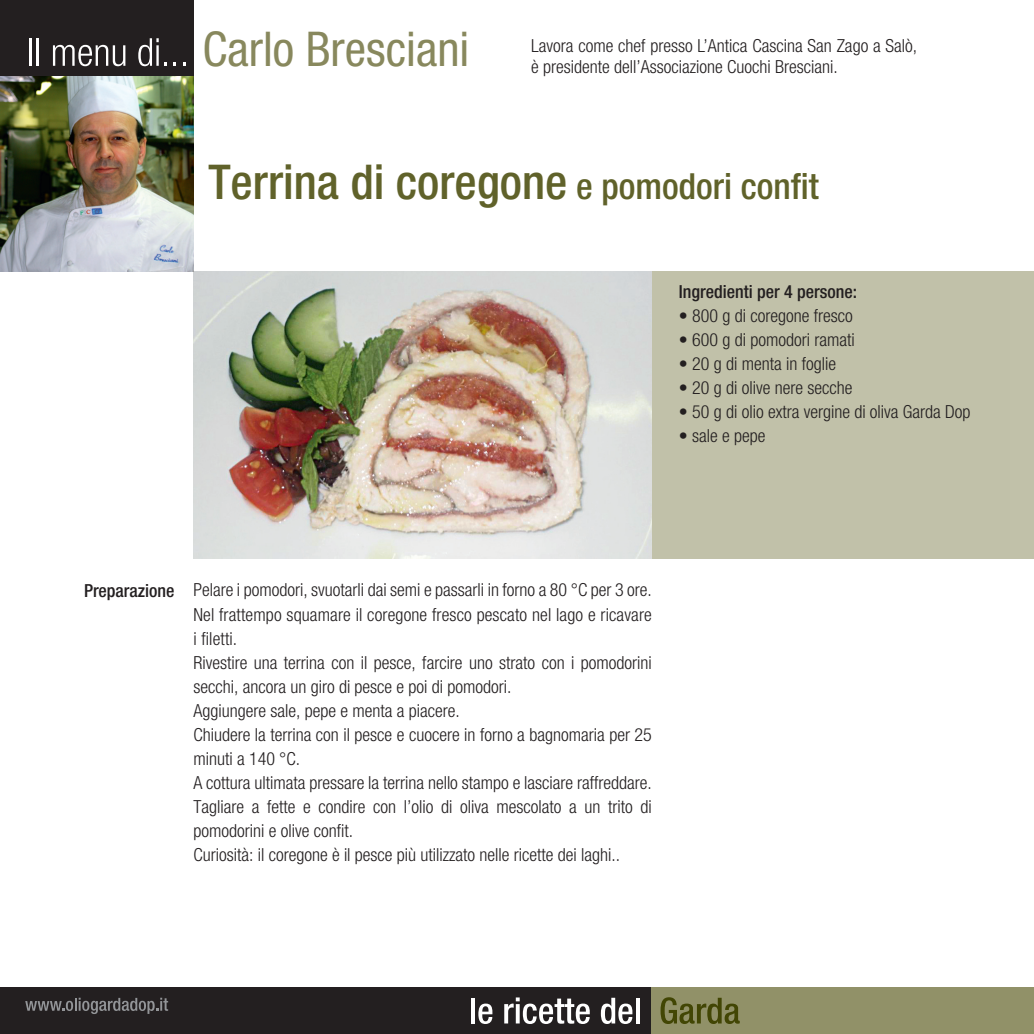
<style>
.page{position:relative;width:1034px;height:1034px;background:#fff}
.page>*{position:absolute;margin:0;border:0;box-sizing:border-box;transform-origin:0 0}
.t1{font:500 condensed 48px "Helvetica Neue";color:#60622a}
.t2{font:condensed 48px "Helvetica Neue";color:#88885d}
.t3{font:300 condensed 18px/24px "Helvetica Neue";color:#231f20}
.t4{font:500 condensed 18px "Helvetica Neue";color:#231f20}
.s1{font-size:36px}
</style>
<div class="page">
<div style="left:652px;top:271px;width:381px;height:287px;background:#c1c1a9"></div>
<img style="left:193px;top:271px;width:459px;height:287px">
<div style="left:0;top:0;width:193px;height:79px;background:#231f20"></div>
<div style="left:0;top:987px;width:652px;height:46px;background:#231f20"></div>
<div style="left:652px;top:987px;width:381px;height:46px;background:#919168"></div>
<img style="left:0;top:76px;width:193px;height:195px">
<hr style="left:471px;top:997px;width:4px;height:26px;background:#fff">
<svg style="left:478px;top:1003px;width:14px;height:20px"></svg>
<svg style="left:504px;top:997px;width:85px;height:26px"></svg>
<svg style="left:601px;top:997px;width:31px;height:26px"></svg>
<svg style="left:636px;top:998px;width:3px;height:25px"></svg>
<svg style="left:660px;top:997px;width:79px;height:26px"></svg>
<hr style="left:29px;top:38px;width:3px;height:28px;background:#fff">
<hr style="left:37px;top:38px;width:2px;height:28px;background:#fff">
<svg style="left:53px;top:45px;width:72px;height:21px"></svg>
<svg style="left:138px;top:38px;width:29px;height:28px"></svg>
<svg style="left:25px;top:997px;width:143px;height:16px"></svg>
<h1 class="t2" style="left:203px;top:32px;width:268px">Carlo Bresciani</h1>
<p class="t3" style="left:531px;top:36px;width:387px;line-height:21.6px">Lavora come chef presso L’Antica Cascina San Zago a Salò, è presidente dell’Associazione Cuochi Bresciani.</p>
<h1 class="t1" style="left:208px;top:165px;width:612px">Terrina di coregone <span class="s1">e pomodori confit</span></h1>
<p class="t4" style="left:678px;top:285px;width:180px">Ingredienti per 4 persone:</p>
<p class="t3" style="left:678px;top:305px;width:175px">• 800 g di coregone fresco</p>
<p class="t3" style="left:678px;top:329px;width:177px">• 600 g di pomodori ramati</p>
<p class="t3" style="left:678px;top:353px;width:159px">• 20 g di menta in foglie</p>
<p class="t3" style="left:678px;top:377px;width:175px">• 20 g di olive nere secche</p>
<p class="t3" style="left:678px;top:401px;width:293px">• 50 g di olio extra vergine di oliva Garda Dop</p>
<p class="t3" style="left:678px;top:425px;width:88px">• sale e pepe</p>
<p class="t4" style="left:84px;top:584px;width:92px">Preparazione</p>
<p class="t3" style="left:193px;top:579px;width:460px">Pelare i pomodori, svuotarli dai semi e passarli in forno a 80 °C per 3 ore.<br>Nel frattempo squamare il coregone fresco pescato nel lago e ricavare i filetti.<br>Rivestire una terrina con il pesce, farcire uno strato con i pomodorini secchi, ancora un giro di pesce e poi di pomodori.<br>Aggiungere sale, pepe e menta a piacere.<br>Chiudere la terrina con il pesce e cuocere in forno a bagnomaria per 25 minuti a 140 °C.<br>A cottura ultimata pressare la terrina nello stampo e lasciare raffreddare.<br>Tagliare a fette e condire con l’olio di oliva mescolato a un trito di pomodorini e olive confit.<br>Curiosità: il coregone è il pesce più utilizzato nelle ricette dei laghi..</p>
</div>
